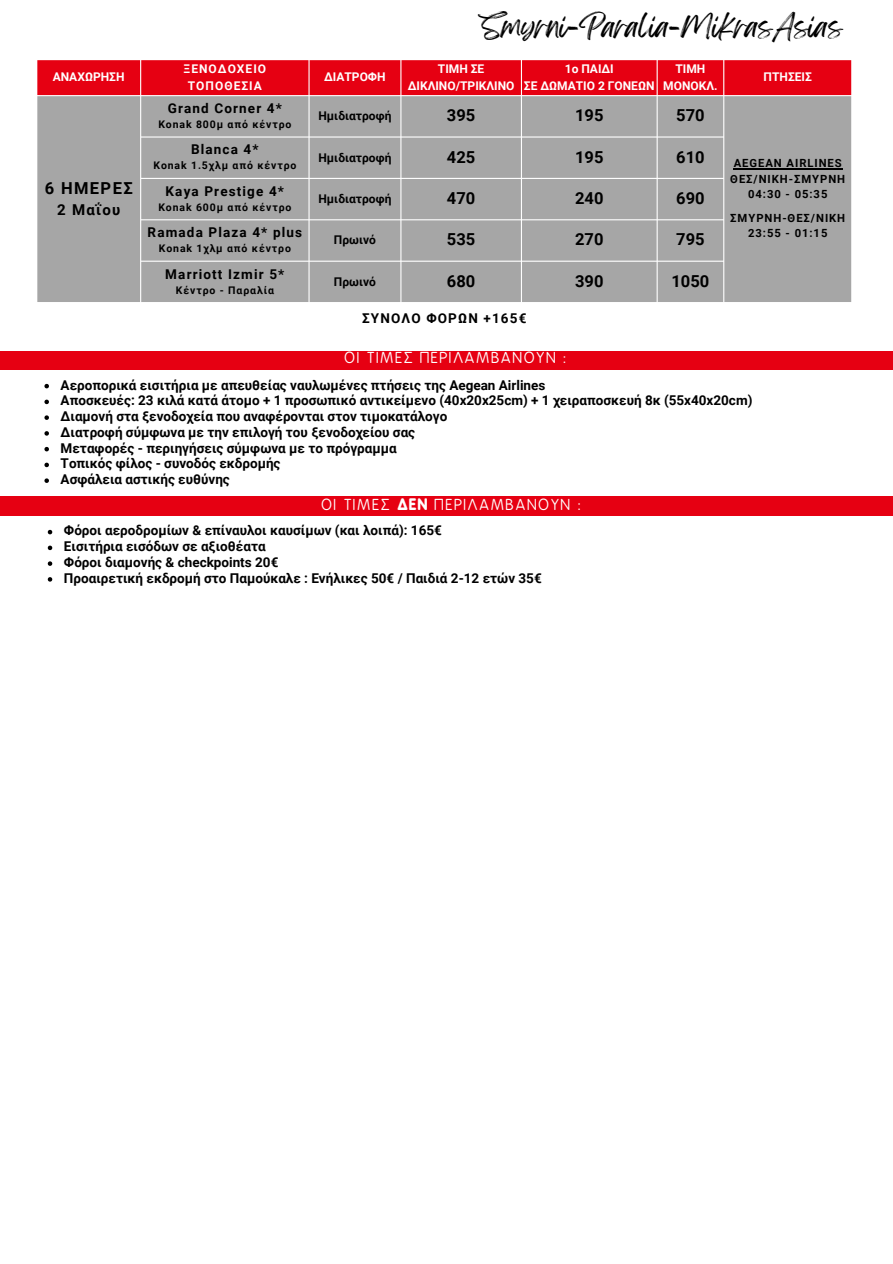
<style>
.page{position:relative;width:893px;height:1264px;background:#fff}
.page>*{position:absolute;margin:0;border:0;box-sizing:border-box;transform-origin:0 0}
.t1{font:26.25px "Feeling Passionate";color:#000}
.t2{font:700 16.5px "Roboto";color:#000}
.t3{font:15px "B Preplay";letter-spacing:.085em;color:#fff}
.t4{font:700 15px "Roboto";letter-spacing:.085em;color:#000}
.t5{font:700 13.5px/15.8px "Roboto";color:#000}
.t6{font:700 13.5px "Roboto";letter-spacing:.085em;color:#000}
.t7{font:700 12px/16.5px "Roboto";color:#fff;text-align:center}
.t8{font:700 12px "Roboto";color:#000}
.t9{font:700 12px/16.5px "Roboto";letter-spacing:.085em;color:#fff;text-align:center}
.t10{font:700 11.25px/15.5px "Roboto";letter-spacing:.085em;color:#000;text-align:center}
.t11{font:700 10.5px "Roboto";letter-spacing:.085em;color:#000}
.s1{font-weight:700}
</style>
<div class="page">
<div style="left:37px;top:60px;width:814px;height:35px;background:#e60012"></div>
<div style="left:37px;top:96px;width:814px;height:206px;background:#a6a6a6"></div>
<hr style="left:733px;top:168px;width:109px;height:1px;background:#000">
<div style="left:0;top:351px;width:892px;height:18px;background:#e60012"></div>
<div style="left:0;top:496px;width:892px;height:19px;background:#e60012"></div>
<svg style="left:44px;top:384px;width:5px;height:4px"></svg>
<svg style="left:44px;top:399px;width:5px;height:5px"></svg>
<svg style="left:44px;top:415px;width:5px;height:5px"></svg>
<svg style="left:44px;top:431px;width:5px;height:4px"></svg>
<svg style="left:44px;top:447px;width:5px;height:4px"></svg>
<svg style="left:44px;top:462px;width:5px;height:5px"></svg>
<svg style="left:44px;top:478px;width:5px;height:5px"></svg>
<svg style="left:48px;top:530px;width:4px;height:4px"></svg>
<svg style="left:48px;top:545px;width:4px;height:5px"></svg>
<svg style="left:48px;top:561px;width:4px;height:5px"></svg>
<svg style="left:48px;top:577px;width:4px;height:4px"></svg>
<h1 class="t1" style="left:481px;top:5px;width:363px">Smyrni-Paralia-MikrasAsias</h1>
<p class="t7" style="left:53px;top:69px;width:73px">ΑΝΑΧΩΡΗΣΗ</p>
<p class="t9" style="left:183px;top:61px;width:84px">ΞΕΝΟΔΟΧΕΙΟ<br>ΤΟΠΟΘΕΣΙΑ</p>
<p class="t7" style="left:324px;top:69px;width:63px">ΔΙΑΤΡΟΦΗ</p>
<p class="t7" style="left:408px;top:61px;width:108px">ΤΙΜΗ ΣΕ<br>ΔΙΚΛΙΝΟ/ΤΡΙΚΛΙΝΟ</p>
<p class="t7" style="left:524px;top:61px;width:132px">1ο ΠΑΙΔΙ<br>ΣΕ ΔΩΜΑΤΙΟ 2 ΓΟΝΕΩΝ</p>
<p class="t7" style="left:663px;top:61px;width:56px">ΤΙΜΗ<br>ΜΟΝΟΚΛ.</p>
<p class="t7" style="left:763px;top:69px;width:50px">ΠΤΗΣΕΙΣ</p>
<p class="t2" style="left:45px;top:178px;width:89px">6 ΗΜΕΡΕΣ</p>
<p class="t4" style="left:57px;top:201px;width:65px">2 Μαΐου</p>
<p class="t6" style="left:168px;top:100px;width:116px">Grand Corner 4*</p>
<p class="t11" style="left:158px;top:118px;width:135px">Konak 800μ από κέντρο</p>
<p class="t5" style="left:191px;top:142px;width:69px">Blanca 4*</p>
<p class="t11" style="left:153px;top:160px;width:144px">Konak 1.5χλμ από κέντρο</p>
<p class="t6" style="left:165px;top:183px;width:120px">Kaya Prestige 4*</p>
<p class="t11" style="left:158px;top:201px;width:135px">Konak 600μ από κέντρο</p>
<p class="t6" style="left:147px;top:225px;width:156px">Ramada Plaza 4* plus</p>
<p class="t11" style="left:159px;top:242px;width:134px">Konak 1χλμ από κέντρο</p>
<p class="t6" style="left:165px;top:266px;width:120px">Marriott Izmir 5*</p>
<p class="t11" style="left:176px;top:284px;width:100px">Kέντρο - Παραλία</p>
<p class="t8" style="left:318px;top:109px;width:74px">Ημιδιατροφή</p>
<p class="t2" style="left:447px;top:106px;width:30px">395</p>
<p class="t2" style="left:575px;top:106px;width:30px">195</p>
<p class="t2" style="left:676px;top:106px;width:30px">570</p>
<p class="t8" style="left:318px;top:150px;width:74px">Ημιδιατροφή</p>
<p class="t2" style="left:447px;top:147px;width:30px">425</p>
<p class="t2" style="left:575px;top:147px;width:30px">195</p>
<p class="t2" style="left:676px;top:147px;width:30px">610</p>
<p class="t8" style="left:318px;top:192px;width:74px">Ημιδιατροφή</p>
<p class="t2" style="left:447px;top:189px;width:30px">470</p>
<p class="t2" style="left:575px;top:189px;width:30px">240</p>
<p class="t2" style="left:676px;top:189px;width:30px">690</p>
<p class="t8" style="left:334px;top:233px;width:43px">Πρωινό</p>
<p class="t2" style="left:447px;top:230px;width:30px">535</p>
<p class="t2" style="left:575px;top:230px;width:30px">270</p>
<p class="t2" style="left:676px;top:230px;width:30px">795</p>
<p class="t8" style="left:334px;top:275px;width:43px">Πρωινό</p>
<p class="t2" style="left:447px;top:271px;width:30px">680</p>
<p class="t2" style="left:575px;top:271px;width:30px">390</p>
<p class="t2" style="left:671px;top:271px;width:39px">1050</p>
<p class="t6" style="left:362px;top:310px;width:166px">ΣΥΝΟΛΟ ΦΟΡΩΝ +165€</p>
<p class="t3" style="left:345px;top:350px;width:224px">ΟΙ ΤΙΜΕΣ ΠΕΡΙΛΑΜΒΑΝΟΥΝ :</p>
<p class="t10" style="left:730px;top:156px;width:116px">AEGEAN AIRLINES<br>ΘΕΣ/ΝΙΚΗ-ΣΜΥΡΝΗ<br>04:30 - 05:35</p>
<p class="t10" style="left:730px;top:210px;width:116px">ΣΜΥΡΝΗ-ΘΕΣ/ΝΙΚΗ<br>23:55 - 01:15</p>
<p class="t5" style="left:61px;top:377px;width:693px">Αεροπορικά εισιτήρια με απευθείας ναυλωμένες πτήσεις της Aegean Airlines<br>Αποσκευές: 23 κιλά κατά άτομο + 1 προσωπικό αντικείμενο (40x20x25cm) + 1 χειραποσκευή 8κ (55x40x20cm)<br>Διαμονή στα ξενοδοχεία που αναφέρονται στον τιμοκατάλογο<br>Διατροφή σύμφωνα με την επιλογή του ξενοδοχείου σας<br>Μεταφορές - περιηγήσεις σύμφωνα με το πρόγραμμα<br>Τοπικός φίλος - συνοδός εκδρομής<br>Ασφάλεια αστικής ευθύνης</p>
<p class="t5" style="left:64px;top:523px;width:479px">Φόροι αεροδρομίων &amp; επίναυλοι καυσίμων (και λοιπά): 165€<br>Εισιτήρια εισόδων σε αξιοθέατα<br>Φόροι διαμονής &amp; checkpoints 20€<br>Προαιρετική εκδρομή στο Παμούκαλε : Ενήλικες 50€ / Παιδιά 2-12 ετών 35€</p>
<p class="t3" style="left:322px;top:496px;width:262px">ΟΙ ΤΙΜΕΣ <span class="s1">ΔΕΝ</span> ΠΕΡΙΛΑΜΒΑΝΟΥΝ :</p>
</div>
